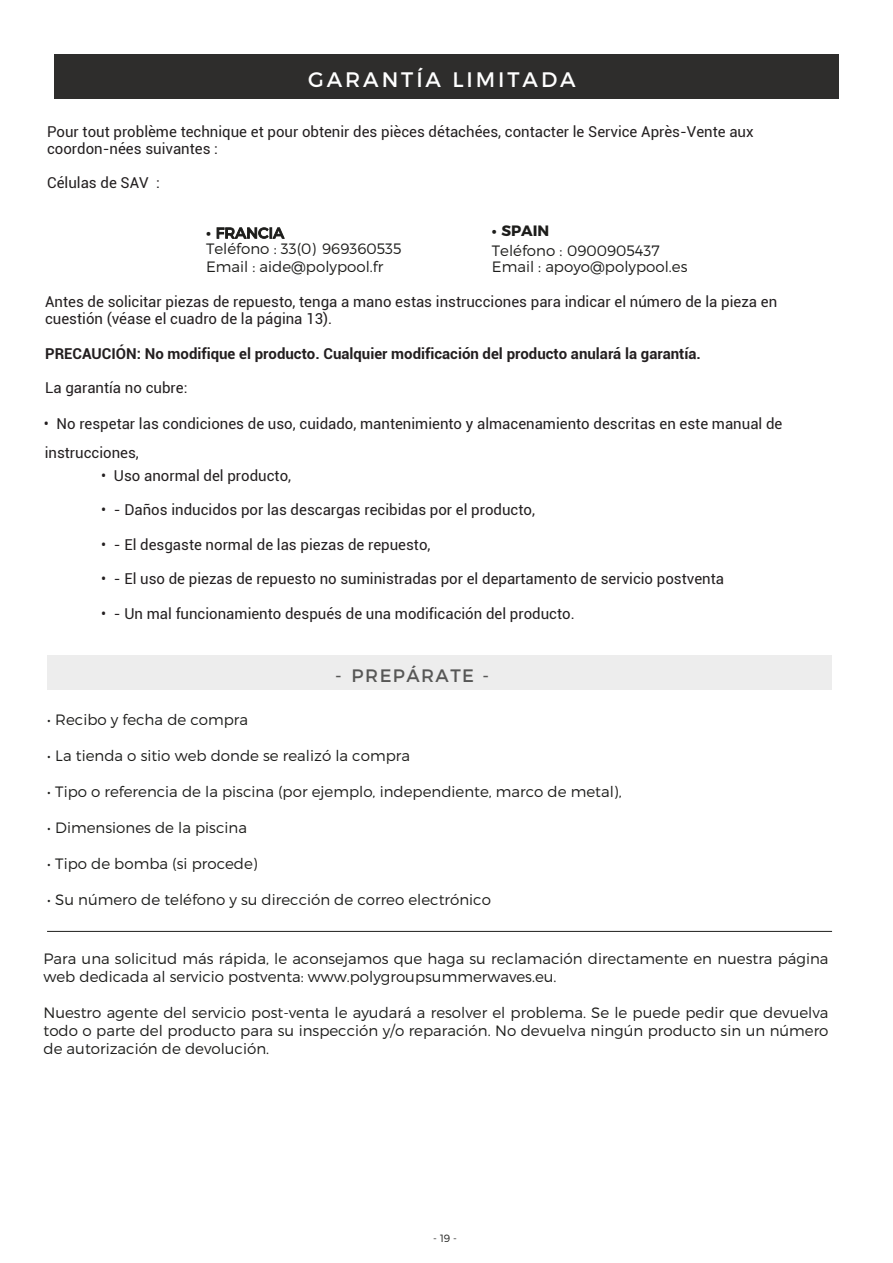
<style>
.page{position:relative;width:893px;height:1263px;background:#fff}
.page>*{position:absolute;margin:0;border:0;box-sizing:border-box;transform-origin:0 0}
.t1{font:21px "Montserrat";letter-spacing:.14em;color:#fff}
.t2{font:18px "Montserrat";letter-spacing:.08em;color:#575756}
.t3{font:300 15px/18px "Montserrat";color:#1d1d1b}
.t4{font:15px/17.2px "Roboto";color:#231f20}
.t5{font:700 15px "Roboto";color:#231f20}
.t6{font:700 15px "Montserrat";color:#1d1d1b}
.t7{font:300 10.5px "Montserrat";color:#1d1d1b}
.s1{font-weight:700}
.s2{font-weight:400}
.s3{font-style:inherit}
</style>
<div class="page">
<div style="left:54px;top:54px;width:785px;height:44px;background:#2e2d2c"></div>
<div style="left:47px;top:655px;width:785px;height:34px;background:#ededed"></div>
<hr style="left:47px;top:931px;width:785px;height:1px;background:#1d1d1b">
<h1 class="t1" style="left:308px;top:67px;width:269px">GARANTÍA LIMITADA</h1>
<p class="t4" style="left:47px;top:122px;width:708px">Pour tout problème technique et pour obtenir des pièces détachées, contacter le Service Après-Vente aux coordon-nées suivantes :</p>
<p class="t4" style="left:47px;top:174px;width:114px">Células de SAV :</p>
<p class="t3" style="left:206px;top:225px;width:197px;line-height:15.6px"><span class="s1">•</span> <span class="s2">FRANCIA<br></span>Teléfono : 33(0) 969360535</p>
<p class="t3" style="left:206px;top:257px;width:179px">Email : aide@polypool.fr</p>
<p class="t6" style="left:492px;top:218px;width:59px">• SPAIN</p>
<p class="t3" style="left:492px;top:243px;width:197px;line-height:15.6px">Teléfono : 0900905437<br>Email : apoyo@polypool.es</p>
<p class="t4" style="left:45px;top:292px;width:734px">Antes de solicitar piezas de repuesto, tenga a mano estas instrucciones para indicar el número de la pieza en cuestión (véase el cuadro de la página 1<span class="s3">3</span>).</p>
<p class="t5" style="left:45px;top:343px;width:657px">PRECAUCIÓN: No modifique el producto. Cualquier modificación del producto anulará la garantía.</p>
<p class="t4" style="left:45px;top:379px;width:144px">La garantía no cubre:</p>
<p class="t4" style="left:44px;top:408px;width:740px;line-height:29.2px">• No respetar las condiciones de uso, cuidado, mantenimiento y almacenamiento descritas en este manual de instrucciones,</p>
<p class="t4" style="left:101px;top:466px;width:191px">• Uso anormal del producto,</p>
<p class="t4" style="left:101px;top:501px;width:435px">• - Daños inducidos por las descargas recibidas por el producto,</p>
<p class="t4" style="left:101px;top:535px;width:331px">• - El desgaste normal de las piezas de repuesto,</p>
<p class="t4" style="left:101px;top:570px;width:624px">• - El uso de piezas de repuesto no suministradas por el departamento de servicio postventa</p>
<p class="t4" style="left:101px;top:604px;width:475px">• - Un mal funcionamiento después de una modificación del producto.</p>
<p class="t2" style="left:335px;top:661px;width:155px">- PREPÁRATE -</p>
<p class="t3" style="left:47px;top:710px;width:203px">• Recibo y fecha de compra</p>
<p class="t3" style="left:47px;top:746px;width:364px">• La tienda o sitio web donde se realizó la compra</p>
<p class="t3" style="left:47px;top:782px;width:576px">• Tipo o referencia de la piscina (por ejemplo, independiente, marco de metal),</p>
<p class="t3" style="left:47px;top:818px;width:201px">• Dimensiones de la piscina</p>
<p class="t3" style="left:47px;top:854px;width:212px">• Tipo de bomba (si procede)</p>
<p class="t3" style="left:47px;top:890px;width:445px">• Su número de teléfono y su dirección de correo electrónico</p>
<p class="t3" style="left:44px;top:949px;width:786px">Para una solicitud más rápida, le aconsejamos que haga su reclamación directamente en nuestra página web dedicada al servicio postventa: www.polygroupsummerwaves.eu.</p>
<p class="t3" style="left:44px;top:1003px;width:786px;text-align:justify">Nuestro agente del servicio post-venta le ayudará a resolver el problema. Se le puede pedir que devuelva todo o parte del producto para su inspección y/o reparación. No devuelva ningún producto sin un número de autorización de devolución.</p>
<p class="t7" style="left:433px;top:1231px;width:25px">- 19 -</p>
</div>
